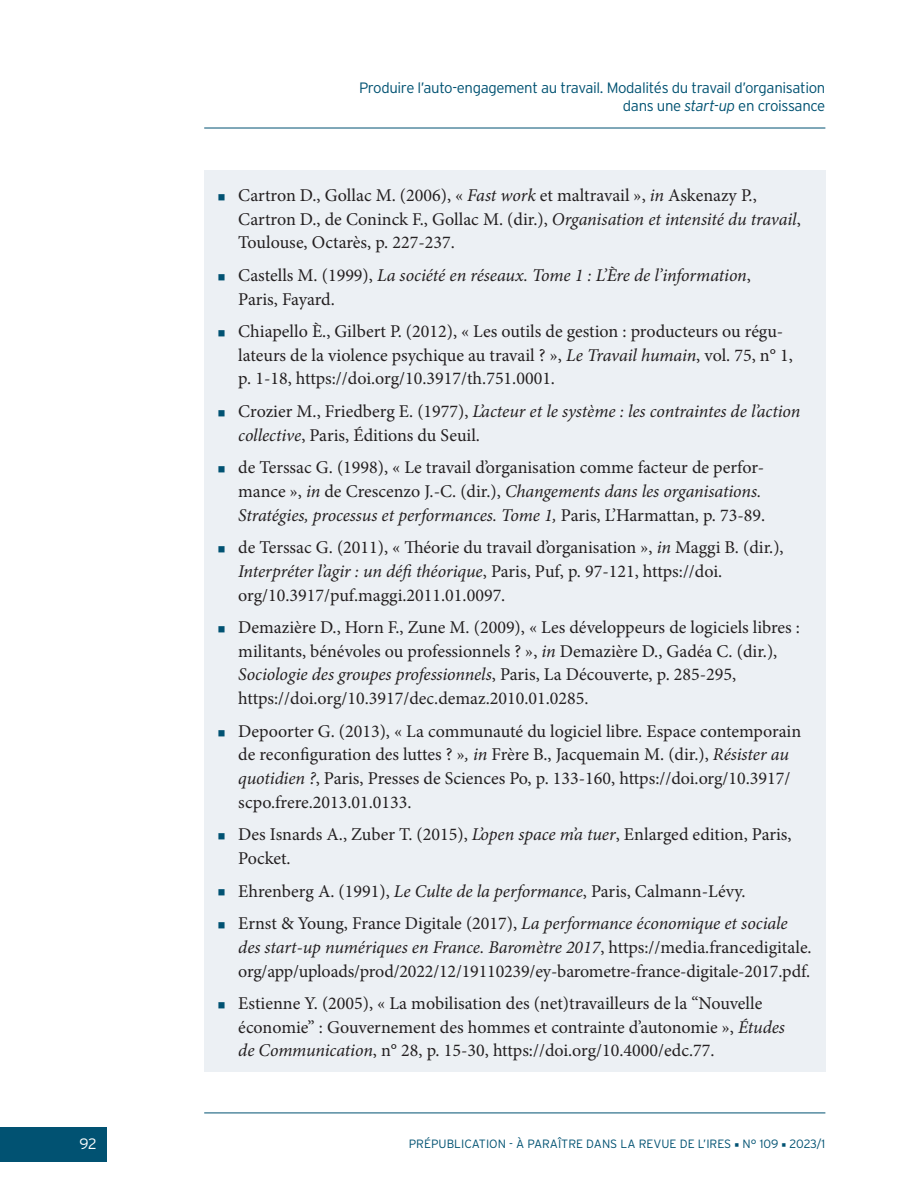
<style>
.page{position:relative;width:919px;height:1187px;background:#fff}
.page>*{position:absolute;margin:0;border:0;box-sizing:border-box;transform-origin:0 0}
.REFBIBLIO{font:18px/23.7px "Minion Pro";color:#231f20}
.REFBIBLIO-2{font:italic 18px/23.7px "Minion Pro";letter-spacing:-.01em;color:#231f20}
.t1{font:300 15px/18px "Interstate";letter-spacing:-.025em;color:#015272;text-align:right}
.t2{font:300 15px "Interstate";color:#fff}
.t3{font:300 12px "Interstate";color:#015272}
.s1{font-style:italic}
.s2{color:#015272}
.s3{font-style:normal}
.s4{font-family:"Minion Pro";font-weight:400}
</style>
<div class="page">
<div style="left:0;top:1127px;width:106px;height:34px;background:#015272"></div>
<hr style="left:204px;top:128px;width:621px;height:1px;background:#015272">
<hr style="left:204px;top:1112px;width:621px;height:1px;background:#015272">
<div style="left:204px;top:170px;width:621px;height:901px;background:#ecf0f4"></div>
<p class="t1" style="left:359px;top:78px;width:468px">Produire l’auto-engagement au travail. Modalités du travail d’organisation dans une <span class="s1">start-up</span> en croissance</p>
<p class="REFBIBLIO" style="left:238px;top:183px;width:564px;text-indent:-21px"><span class="s2">▪</span> Cartron D., Gollac M. (2006), « <span class="s1">Fast work</span> et maltravail », <span class="s1">in</span> Askenazy P.,<br>Cartron D., de Coninck F., Gollac M. (dir.), <span class="s1">Organisation et intensité du travail</span>,<br>Toulouse, Octarès, p. 227-237.</p>
<p class="REFBIBLIO-2" style="left:238px;top:263px;width:514px;text-indent:-21px"><span class="s2">▪</span> <span class="s3">Castells M. (1999),</span> La société en réseaux. Tome 1 : L’Ère de l’information<span class="s3">,<br>Paris, Fayard.</span></p>
<p class="REFBIBLIO" style="left:238px;top:319px;width:556px;text-indent:-21px"><span class="s2">▪</span> Chiapello È., Gilbert P. (2012), « Les outils de gestion : producteurs ou régu&shy;lateurs de la violence psychique au travail ? », <span class="s1">Le Travail humain</span>, vol. 75, n° 1, p. 1-18, https://doi.org/10.3917/th.751.0001.</p>
<p class="REFBIBLIO-2" style="left:238px;top:399px;width:563px;text-indent:-21px"><span class="s2">▪</span> <span class="s3">Crozier M., Friedberg E. (1977),</span> L’acteur et le système : les contraintes de l’action collective<span class="s3">, Paris, Éditions du Seuil.</span></p>
<p class="REFBIBLIO" style="left:238px;top:456px;width:528px;text-indent:-21px"><span class="s2">▪</span> de Terssac G. (1998), « Le travail d’organisation comme facteur de perfor&shy;mance », <span class="s1">in</span> de Crescenzo J.-C. (dir.), <span class="s1">Changements dans les organisations.<br>Stratégies, processus et performances. Tome 1,</span> Paris, L’Harmattan, p. 73-89.</p>
<p class="REFBIBLIO" style="left:238px;top:535px;width:547px;text-indent:-21px"><span class="s2">▪</span> de Terssac G. (2011), « Théorie du travail d’organisation », <span class="s1">in</span> Maggi B. (dir.),<br><span class="s1">Interpréter l’agir : un défi théorique</span>, Paris, Puf, p. 97-121, https://doi. org/10.3917/puf.maggi.2011.01.0097.</p>
<p class="REFBIBLIO" style="left:238px;top:615px;width:563px;text-indent:-21px"><span class="s2">▪</span> Demazière D., Horn F., Zune M. (2009), « Les développeurs de logiciels libres : militants, bénévoles ou professionnels ? », <span class="s1">in</span> Demazière D., Gadéa C. (dir.), <span class="s1">Sociologie des groupes professionnels</span>, Paris, La Découverte, p. 285-295, https://doi.org/10.3917/dec.demaz.2010.01.0285.</p>
<p class="REFBIBLIO" style="left:238px;top:719px;width:564px;text-indent:-21px"><span class="s2">▪</span> Depoorter G. (2013), « La communauté du logiciel libre. Espace contemporain de reconfiguration des luttes ? »<span class="s1">, in</span> Frère B., Jacquemain M. (dir.), <span class="s1">Résister au quotidien ?</span>, Paris, Presses de Sciences Po, p. 133-160, https://doi.org/10.3917/ scpo.frere.2013.01.0133.</p>
<p class="REFBIBLIO" style="left:238px;top:822px;width:555px;text-indent:-21px"><span class="s2">▪</span> Des Isnards A., Zuber T. (2015), <span class="s1">L’open space m’a tuer</span>, Enlarged edition, Paris,<br>Pocket.</p>
<p class="REFBIBLIO" style="left:217px;top:879px;width:530px"><span class="s2">▪</span> Ehrenberg A. (1991), <span class="s1">Le Culte de la performance</span>, Paris, Calmann-Lévy.</p>
<p class="REFBIBLIO" style="left:238px;top:911px;width:575px;text-indent:-21px"><span class="s2">▪</span> Ernst &amp; Young, France Digitale (2017), <span class="s1">La performance économique et sociale des start-up numériques en France. Baromètre 2017</span>, https://media.francedigitale. org/app/uploads/prod/2022/12/19110239/ey-barometre-france-digitale-2017.pdf.</p>
<p class="REFBIBLIO" style="left:238px;top:991px;width:548px;text-indent:-21px"><span class="s2">▪</span> Estienne Y. (2005), « La mobilisation des (net)travailleurs de la “Nouvelle économie” : Gouvernement des hommes et contrainte d’autonomie », <span class="s1">Études de Communication</span>, n° 28, p. 15-30, https://doi.org/10.4000/edc.77.</p>
<p class="t2" style="left:79px;top:1135px;width:19px">92</p>
<p class="t3" style="left:409px;top:1137px;width:418px">PRÉPUBLICATION - À PARAÎTRE DANS LA REVUE DE L’IRES <span class="s4">■</span> N° 109 <span class="s4">■</span> 2023/1</p>
</div>
